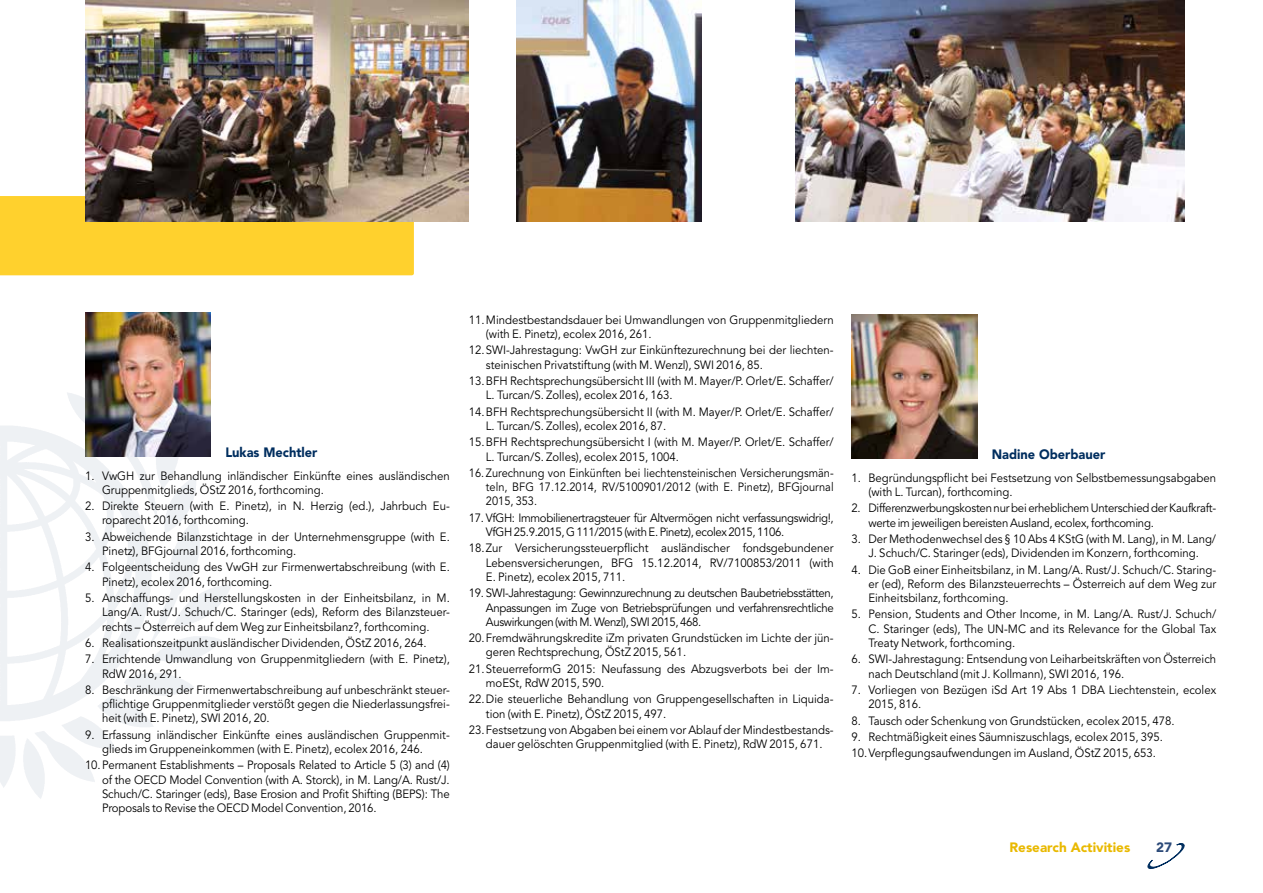
<style>
.page{position:relative;width:1263px;height:893px;background:#fff}
.page>*{position:absolute;margin:0;border:0;box-sizing:border-box;transform-origin:0 0}
.t1{font:900 13.5px "Avenir";color:#002e5f;scale:.95 1}
.t2{font:900 13.5px "Avenir LT Std";color:#e9b900}
.t3{font:900 13.5px "Avenir LT Std";color:#2c4a79}
.t4{font:12px/14.2px "Avenir";color:#000;scale:.95 1}
.t5{font:12px/14.2px "Avenir";color:#000;text-align:justify;scale:.92 1}
.t6{font:12px/14.2px "Avenir";letter-spacing:-.03em;color:#000;scale:.95 1}
.t7{font:12px/14.2px "Avenir";letter-spacing:-.02em;color:#000;scale:.95 1}
</style>
<div class="page">
<svg style="left:1147px;top:843px;width:38px;height:26px"></svg>
<div style="left:0;top:196px;width:414px;height:79px;background:#ffd12d"></div>
<img style="left:85px;top:0;width:384px;height:221px">
<img style="left:85px;top:313px;width:126px;height:144px">
<img style="left:851px;top:315px;width:126px;height:144px">
<img style="left:517px;top:0;width:185px;height:221px">
<img style="left:795px;top:0;width:389px;height:221px">
<p class="t1" style="left:225px;top:444px;width:98px">Lukas Mechtler</p>
<p class="t4" style="left:102px;top:469px;width:368px;text-indent:-17px">1. VwGH zur Behandlung inländischer Einkünfte eines ausländischen<br>Gruppenmitglieds, ÖStZ 2016, forthcoming.</p>
<p class="t4" style="left:102px;top:499px;width:368px;text-indent:-17px">2. Direkte Steuern (with E. Pinetz), in N. Herzig (ed.), Jahrbuch Eu&shy;roparecht 2016, forthcoming.</p>
<p class="t4" style="left:102px;top:530px;width:368px;text-indent:-17px">3. Abweichende Bilanzstichtage in der Unternehmensgruppe (with E.<br>Pinetz), BFGjournal 2016, forthcoming.</p>
<p class="t4" style="left:102px;top:560px;width:368px;text-indent:-17px">4. Folgeentscheidung des VwGH zur Firmenwertabschreibung (with E.<br>Pinetz), ecolex 2016, forthcoming.</p>
<p class="t4" style="left:102px;top:591px;width:368px;text-align:justify;text-indent:-17px">5. Anschaffungs- und Herstellungskosten in der Einheitsbilanz, in M.<br>Lang/A. Rust/J. Schuch/C. Staringer (eds), Reform des Bilanzsteuer&shy;rechts – Österreich auf dem Weg zur Einheitsbilanz?, forthcoming.</p>
<p class="t4" style="left:85px;top:636px;width:361px">6. Realisationszeitpunkt ausländischer Dividenden, ÖStZ 2016, 264.</p>
<p class="t4" style="left:102px;top:652px;width:368px;text-indent:-17px">7. Errichtende Umwandlung von Gruppenmitgliedern (with E. Pinetz),<br>RdW 2016, 291.</p>
<p class="t4" style="left:102px;top:683px;width:368px;text-align:justify;text-indent:-17px">8. Beschränkung der Firmenwertabschreibung auf unbeschränkt steuer&shy;pflichtige Gruppenmitglieder verstößt gegen die Niederlassungsfrei&shy;heit (with E. Pinetz), SWI 2016, 20.</p>
<p class="t4" style="left:102px;top:728px;width:368px;text-indent:-17px">9. Erfassung inländischer Einkünfte eines ausländischen Gruppenmit&shy;glieds im Gruppeneinkommen (with E. Pinetz), ecolex 2016, 246.</p>
<p class="t4" style="left:102px;top:758px;width:368px;text-align:justify;text-indent:-17px">10.Permanent Establishments – Proposals Related to Article 5 (3) and (4) of the OECD Model Convention (with A. Storck), in M. Lang/A. Rust/J.<br>Schuch/C. Staringer (eds), Base Erosion and Profit Shifting (BEPS): The Proposals to Revise the OECD Model Convention, 2016.</p>
<p class="t4" style="left:486px;top:313px;width:368px;text-indent:-17px">11.Mindestbestandsdauer bei Umwandlungen von Gruppenmitgliedern (with E. Pinetz), ecolex 2016, 261.</p>
<p class="t4" style="left:486px;top:343px;width:368px;text-indent:-17px">12.SWI-Jahrestagung: VwGH zur Einkünftezurechnung bei der liechten&shy;steinischen Privatstiftung (with M. Wenzl), SWI 2016, 85.</p>
<p class="t4" style="left:486px;top:374px;width:368px;text-indent:-17px">13.BFH Rechtsprechungsübersicht III (with M. Mayer/P. Orlet/E. Schaffer/<br>L. Turcan/S. Zolles), ecolex 2016, 163.</p>
<p class="t4" style="left:486px;top:405px;width:368px;text-indent:-17px">14.BFH Rechtsprechungsübersicht II (with M. Mayer/P. Orlet/E. Schaffer/<br>L. Turcan/S. Zolles), ecolex 2016, 87.</p>
<p class="t4" style="left:486px;top:435px;width:368px;text-indent:-17px">15.BFH Rechtsprechungsübersicht I (with M. Mayer/P. Orlet/E. Schaffer/<br>L. Turcan/S. Zolles), ecolex 2015, 1004.</p>
<p class="t5" style="left:486px;top:466px;width:379px;text-indent:-17px">16. Zurechnung von Einkünften bei liechtensteinischen Versicherungsmän&shy;teln, BFG 17.12.2014, RV/5100901/2012 (with E. Pinetz), BFGjournal 2015, 353.</p>
<p class="t6" style="left:486px;top:511px;width:368px;text-indent:-17px">17. VfGH: Immobilienertragsteuer für Altvermögen nicht verfassungswidrig!,<br>VfGH 25.9.2015, G 111/2015 (with E. Pinetz), ecolex 2015, 1106.</p>
<p class="t4" style="left:486px;top:541px;width:368px;text-align:justify;text-indent:-17px">18.Zur Versicherungssteuerpflicht ausländischer fondsgebundener Lebensversicherungen, BFG 15.12.2014, RV/7100853/2011 (with E. Pinetz), ecolex 2015, 711.</p>
<p class="t4" style="left:486px;top:586px;width:368px;text-align:justify;text-indent:-17px">19. SWI-Jahrestagung: Gewinnzurechnung zu deutschen Baubetriebsstätten, Anpassungen im Zuge von Betriebsprüfungen und verfahrensrechtliche Auswirkungen (with M. Wenzl), SWI 2015, 468.</p>
<p class="t4" style="left:486px;top:631px;width:368px;text-indent:-17px">20.Fremdwährungskredite iZm privaten Grundstücken im Lichte der jün&shy;geren Rechtsprechung, ÖStZ 2015, 561.</p>
<p class="t4" style="left:486px;top:662px;width:368px;text-indent:-17px">21.SteuerreformG 2015: Neufassung des Abzugsverbots bei der Im&shy;moESt, RdW 2015, 590.</p>
<p class="t4" style="left:486px;top:693px;width:368px;text-indent:-17px">22.Die steuerliche Behandlung von Gruppengesellschaften in Liquida&shy;tion (with E. Pinetz), ÖStZ 2015, 497.</p>
<p class="t4" style="left:469px;top:723px;width:385px;text-align:center">23.Festsetzung von Abgaben bei einem vor Ablauf der Mindestbestands&shy;dauer gelöschten Gruppenmitglied (with E. Pinetz), RdW 2015, 671.</p>
<p class="t1" style="left:992px;top:446px;width:121px">Nadine Oberbauer</p>
<p class="t4" style="left:868px;top:471px;width:368px;text-indent:-17px">1. Begründungspflicht bei Festsetzung von Selbstbemessungsabgaben (with L. Turcan), forthcoming.</p>
<p class="t7" style="left:868px;top:501px;width:368px;text-indent:-17px">2. Differenzwerbungskosten nur bei erheblichem Unterschied der Kaufkraft&shy;werte im jeweiligen bereisten Ausland, ecolex, forthcoming.</p>
<p class="t4" style="left:851px;top:532px;width:385px;text-align:center">3. Der Methodenwechsel des § 10 Abs 4 KStG (with M. Lang), in M. Lang/<br>J. Schuch/C. Staringer (eds), Dividenden im Konzern, forthcoming.</p>
<p class="t4" style="left:868px;top:563px;width:368px;text-align:justify;text-indent:-17px">4. Die GoB einer Einheitsbilanz, in M. Lang/A. Rust/J. Schuch/C. Staring&shy;er (ed), Reform des Bilanzsteuerrechts – Österreich auf dem Weg zur Einheitsbilanz, forthcoming.</p>
<p class="t4" style="left:868px;top:607px;width:368px;text-align:justify;text-indent:-17px">5. Pension, Students and Other Income, in M. Lang/A. Rust/J. Schuch/ C. Staringer (eds), The UN-MC and its Relevance for the Global Tax Treaty Network, forthcoming.</p>
<p class="t4" style="left:868px;top:652px;width:368px;text-indent:-17px">6. SWI-Jahrestagung: Entsendung von Leiharbeitskräften von Österreich nach Deutschland (mit J. Kollmann), SWI 2016, 196.</p>
<p class="t4" style="left:868px;top:683px;width:368px;text-indent:-17px">7. Vorliegen von Bezügen iSd Art 19 Abs 1 DBA Liechtenstein, ecolex<br>2015, 816.</p>
<p class="t4" style="left:851px;top:714px;width:342px">8. Tausch oder Schenkung von Grundstücken, ecolex 2015, 478.</p>
<p class="t4" style="left:851px;top:729px;width:329px;line-height:16.4px">9. Rechtmäßigkeit eines Säumniszuschlags, ecolex 2015, 395.<br>10.Verpflegungsaufwendungen im Ausland, ÖStZ 2015, 653.</p>
<p class="t2" style="left:1009px;top:839px;width:122px">Research Activities</p>
<p class="t3" style="left:1156px;top:839px;width:17px">27</p>
</div>
